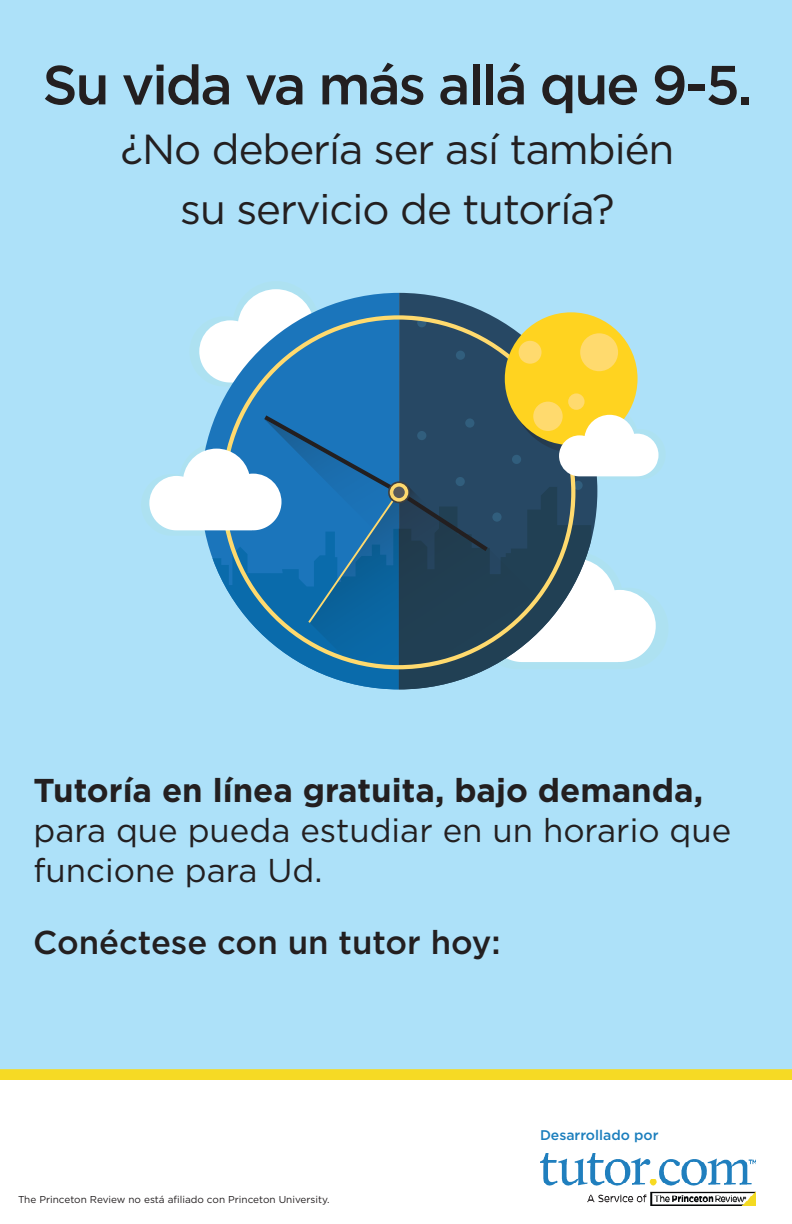
<style>
.page{position:relative;width:792px;height:1224px;background:#fff}
.page>*{position:absolute;margin:0;border:0;box-sizing:border-box;transform-origin:0 0}
.t1{font:500 55px "Gotham";letter-spacing:-.04em;color:#231f20}
.t2{font:42px "Gotham";letter-spacing:-.025em;color:#231f20}
.t3{font:33px/39.6px "Gotham";color:#231f20}
.t4{font:500 33px "Gotham";color:#231f20}
.t5{font:500 14px "Gotham";color:#1b7ebd}
.t6{font:10px "Gotham";color:#231f20}
.s1{font-weight:700}
</style>
<div class="page">
<div style="left:0;top:0;width:792px;height:1069px;background:#ade1f9"></div>
<svg style="left:199px;top:289px;width:93px;height:72px"></svg>
<svg style="left:201px;top:293px;width:198px;height:114px"></svg>
<svg style="left:399px;top:293px;width:164px;height:22px"></svg>
<svg style="left:399px;top:669px;width:88px;height:20px;fill:#214054"></svg>
<svg style="left:311px;top:669px;width:88px;height:20px;fill:#0a6bab"></svg>
<svg style="left:221px;top:315px;width:329px;height:92px;background:#457ba1"></svg>
<div style="left:505px;top:312px;width:133px;height:133px;background:#ffd320;border-radius:50%"></div>
<div style="left:580px;top:333px;width:38px;height:38px;background:#ffda6e;border-radius:50%"></div>
<div style="left:533px;top:402px;width:30px;height:29px;background:#ffda6e;border-radius:50%"></div>
<div style="left:568px;top:393px;width:17px;height:17px;background:#ffda6e;border-radius:50%"></div>
<div style="left:519px;top:341px;width:23px;height:23px;background:#ffda6e;border-radius:50%"></div>
<svg style="left:149px;top:407px;width:510px;height:262px"></svg>
<img style="left:540px;top:1153px;width:216px;height:53px">
<svg style="left:0;top:1069px;width:792px;height:11px;background:#f4da27"></svg>
<p class="t1" style="left:42px;top:49px;width:712px">Su vida va más allá que 9-5.</p>
<p class="t2" style="left:121px;top:123px;width:555px">¿No debería ser así también</p>
<p class="t2" style="left:180px;top:183px;width:436px">su servicio de tutoría?</p>
<p class="t3" style="left:34px;top:770px;width:699px"><span class="s1">Tutoría en línea gratuita, bajo demanda, </span>para que pueda estudiar en un horario que funcione para Ud.</p>
<p class="t4" style="left:33px;top:921px;width:469px">Conéctese con un tutor hoy:</p>
<p class="t6" style="left:18px;top:1193px;width:313px">The Princeton Review no está afiliado con Princeton University.</p>
<p class="t5" style="left:540px;top:1126px;width:120px">Desarrollado por</p>
</div>
